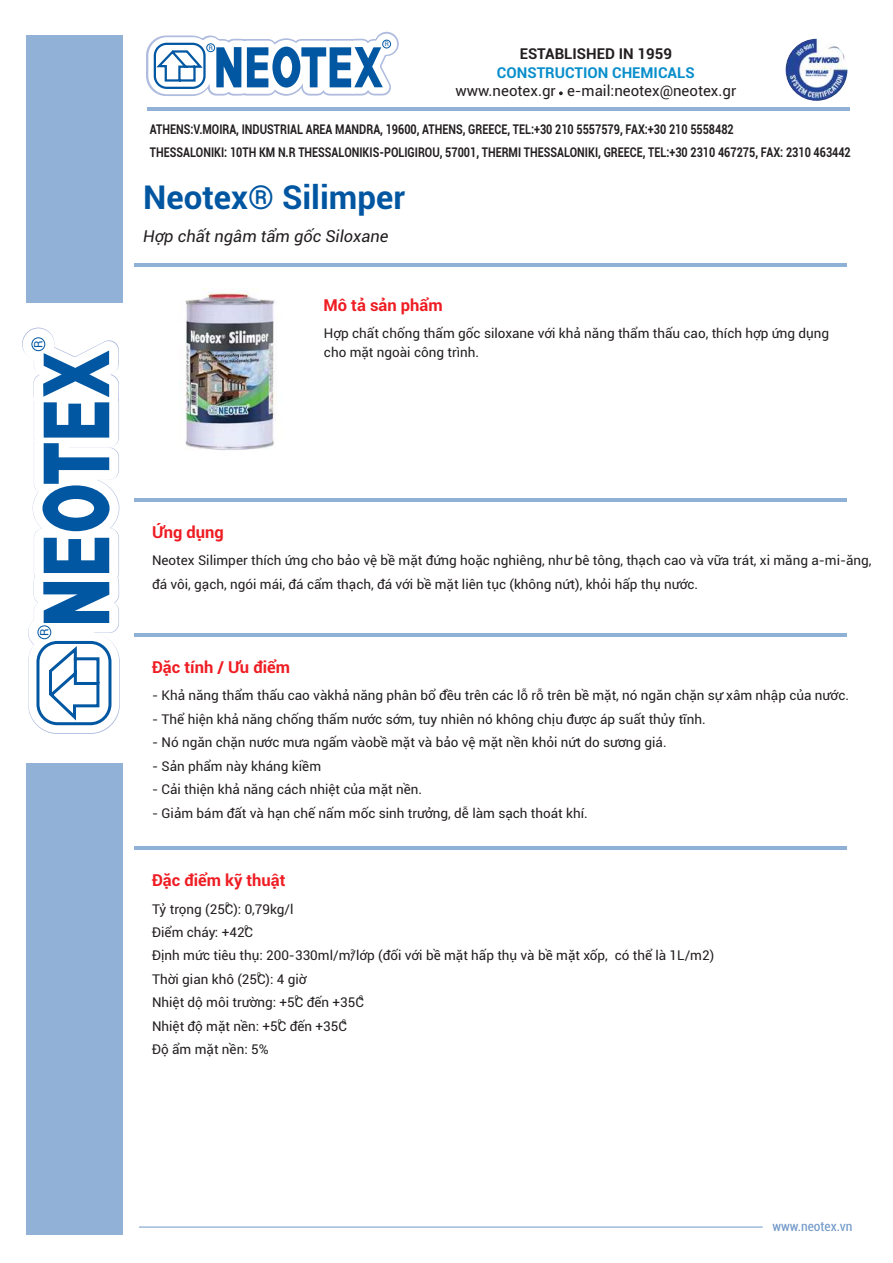
<style>
.page{position:relative;width:893px;height:1263px;background:#fff}
.page>*{position:absolute;margin:0;border:0;box-sizing:border-box;transform-origin:0 0}
.t1{font:700 33px "Roboto";color:#0156a1}
.t2{font:700 16.5px "Roboto";color:#ee1d23}
.t3{font:italic 16.5px "Roboto";color:#231f20}
.t4{font:15px "Roboto";color:#231f20}
.t5{font:700 15px "Roboto";color:#088ecb}
.t6{font:700 15px "Roboto";color:#231f20}
.t7{font:13.5px/23.4px "Roboto";color:#231f20}
.t8{font:700 13.5px/23.4px "Roboto";color:#231f20;scale:.8 1}
.t9{font:condensed 13.5px "Roboto";color:#729ac9}
.t10{font:11.55px "Roboto";color:#0157a2}
.t11{font:6.75px "Roboto";color:#231f20}
.t12{font:6.3px "Roboto";color:#0157a2}
</style>
<div class="page">
<img style="left:122px;top:266px;width:154px;height:184px">
<hr style="left:134px;top:264px;width:713px;height:3px;background:#8fb1d6">
<hr style="left:134px;top:498px;width:713px;height:3px;background:#8fb1d6">
<hr style="left:134px;top:633px;width:713px;height:3px;background:#8fb1d6">
<hr style="left:134px;top:846px;width:713px;height:3px;background:#8fb1d6">
<hr style="left:148px;top:108px;width:702px;height:3px;background:#91b1d7">
<svg style="left:559px;top:91px;width:4px;height:4px"></svg>
<img style="left:785px;top:39px;width:63px;height:62px;border-radius:50%">
<svg style="left:146px;top:31px;width:264px;height:80px"></svg>
<div style="left:154px;top:43px;width:52px;height:46px;border:2px solid #0157a2;border-radius:12px"></div>
<div style="left:207px;top:44px;width:8px;height:8px;border:1px solid #0157a2;border-radius:50%"></div>
<div style="left:383px;top:40px;width:8px;height:8px;border:1px solid #0157a2;border-radius:50%"></div>
<div style="left:26px;top:35px;width:96px;height:267px;background:#91b1d7"></div>
<div style="left:26px;top:763px;width:96px;height:472px;background:#91b1d7"></div>
<svg style="left:22px;top:319px;width:141px;height:415px"></svg>
<svg style="left:32px;top:338px;width:78px;height:386px"></svg>
<div style="left:36px;top:641px;width:75px;height:84px;border:3px solid #0157a2;border-radius:19px"></div>
<div style="left:38px;top:625px;width:13px;height:14px;border:1px solid #0157a2;border-radius:50%"></div>
<div style="left:32px;top:337px;width:13px;height:14px;border:1px solid #0157a2;border-radius:50%"></div>
<div style="left:70px;top:392px;width:12px;height:5px;background:#fff"></div>
<hr style="left:139px;top:1227px;width:624px;height:1px;background:#729ac9">
<p class="t10" style="left:34px;top:348px;width:9px;rotate:-90deg">R</p>
<p class="t10" style="left:40px;top:636px;width:9px;rotate:-90deg">R</p>
<p class="t12" style="left:209px;top:45px;width:6px">R</p>
<p class="t12" style="left:385px;top:41px;width:6px">R</p>
<p class="t6" style="left:520px;top:48px;width:154px">ESTABLISHED IN 1959</p>
<p class="t5" style="left:497px;top:66px;width:199px">CONSTRUCTION CHEMICALS</p>
<p class="t4" style="left:455px;top:85px;width:282px">www.neotex.gr e-mail:neotex@neotex.gr</p>
<p class="t8" style="left:150px;top:119px;width:878px">ATHENS:V.MOIRA, INDUSTRIAL AREA MANDRA, 19600, ATHENS, GREECE, TEL:+30 210 5557579, FAX:+30 210 5558482<br>THESSALONIKI: 10TH KM N.R THESSALONIKIS-POLIGIROU, 57001, THERMI THESSALONIKI, GREECE, TEL:+30 2310 467275, FAX: 2310 463442</p>
<h1 class="t1" style="left:143px;top:184px;width:263px">Neotex® Silimper</h1>
<p class="t3" style="left:143px;top:230px;width:247px">Hợp chất ngâm tẩm gốc Siloxane</p>
<p class="t2" style="left:323px;top:298px;width:121px">Mô tả sản phẩm</p>
<p class="t2" style="left:152px;top:526px;width:73px">Ứng dụng</p>
<p class="t7" style="left:324px;top:325px;width:507px;line-height:18.9px">Hợp chất chống thấm gốc siloxane với khả năng thẩm thấu cao, thích hợp ứng dụng cho mặt ngoài công trình.</p>
<p class="t7" style="left:152px;top:550px;width:721px">Neotex Silimper thích ứng cho bảo vệ bề mặt đứng hoặc nghiêng, như bê tông, thạch cao và vữa trát, xi măng a-mi-ăng, đá vôi, gạch, ngói mái, đá cẩm thạch, đá với bề mặt liên tục (không nứt), khỏi hấp thụ nước.</p>
<p class="t2" style="left:152px;top:661px;width:139px">Đặc tính / Ưu điểm</p>
<p class="t7" style="left:152px;top:685px;width:698px">- Khả năng thẩm thấu cao vàkhả năng phân bổ đều trên các lỗ rỗ trên bề mặt, nó ngăn chặn sự xâm nhập của nước.</p>
<p class="t7" style="left:152px;top:709px;width:555px">- Thể hiện khả năng chống thấm nước sớm, tuy nhiên nó không chịu được áp suất thủy tĩnh.</p>
<p class="t7" style="left:152px;top:732px;width:516px">- Nó ngăn chặn nước mưa ngấm vàobề mặt và bảo vệ mặt nền khỏi nứt do sương giá.</p>
<p class="t7" style="left:152px;top:756px;width:171px">- Sản phẩm này kháng kiềm</p>
<p class="t7" style="left:152px;top:779px;width:272px">- Cải thiện khả năng cách nhiệt của mặt nền.</p>
<p class="t7" style="left:152px;top:802px;width:437px">- Giảm bám đất và hạn chế nấm mốc sinh trưởng, dễ làm sạch thoát khí.</p>
<p class="t2" style="left:152px;top:874px;width:135px">Đặc điểm kỹ thuật</p>
<p class="t11" style="left:226px;top:902px;width:5px">0</p>
<p class="t7" style="left:152px;top:898px;width:143px">Tỷ trọng (25C): 0,79kg/l</p>
<p class="t11" style="left:245px;top:925px;width:5px">0</p>
<p class="t7" style="left:152px;top:922px;width:103px">Điểm cháy: +42C</p>
<p class="t11" style="left:350px;top:948px;width:5px">2</p>
<p class="t7" style="left:152px;top:945px;width:564px">Định mức tiêu thụ: 200-330ml/m/lớp (đối với bề mặt hấp thụ và bề mặt xốp, có thể là 1L/m2)</p>
<p class="t11" style="left:257px;top:972px;width:5px">0</p>
<p class="t7" style="left:152px;top:969px;width:156px">Thời gian khô (25C): 4 giờ</p>
<p class="t11" style="left:295px;top:995px;width:5px">0</p>
<p class="t11" style="left:359px;top:995px;width:5px">0</p>
<p class="t7" style="left:152px;top:992px;width:213px">Nhiệt dộ môi trường: +5C đến +35C</p>
<p class="t11" style="left:278px;top:1019px;width:5px">0</p>
<p class="t11" style="left:342px;top:1019px;width:5px">0</p>
<p class="t7" style="left:152px;top:1015px;width:196px">Nhiệt độ mặt nền: +5C đến +35C<br>Độ ẩm mặt nền: 5%</p>
<p class="t9" style="left:772px;top:1220px;width:82px">www.neotex.vn</p>
</div>
